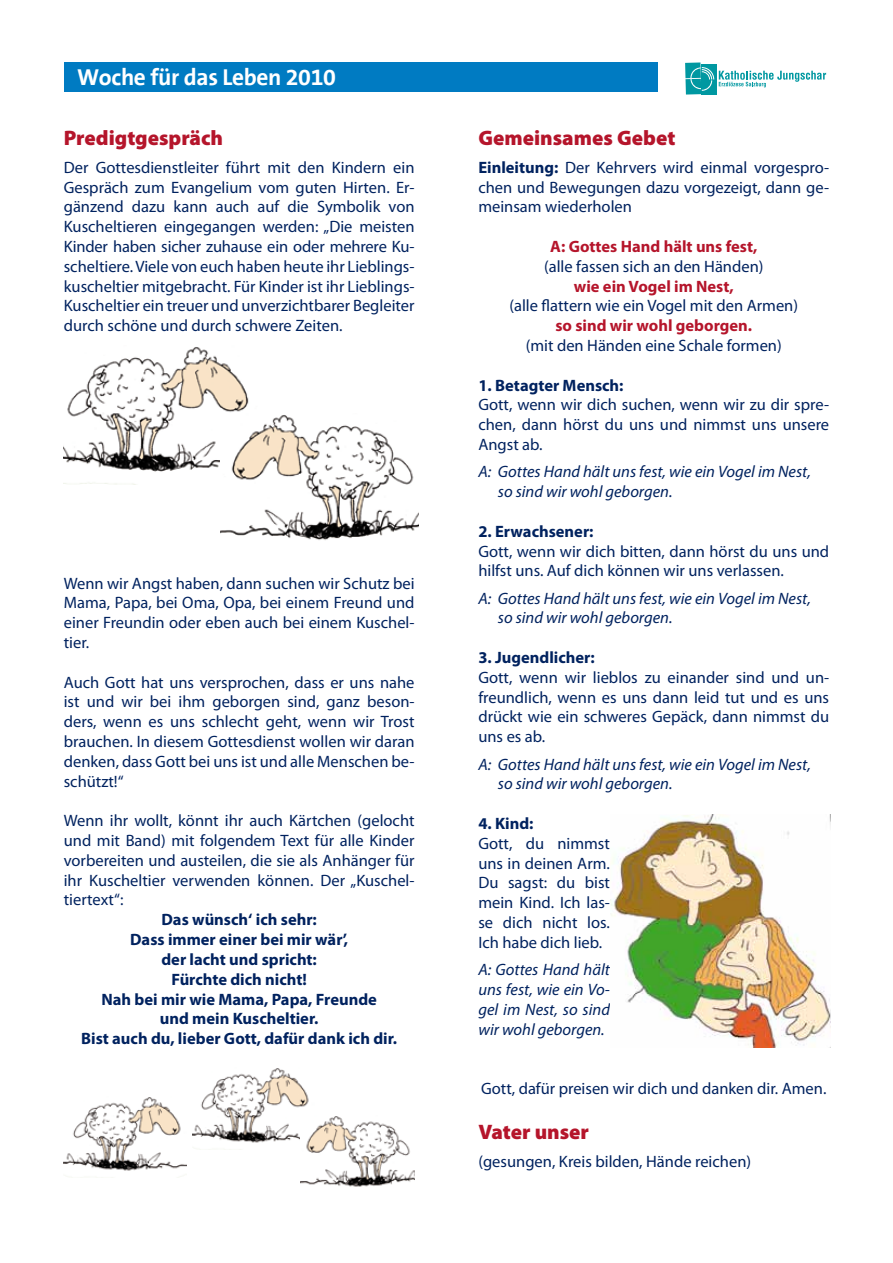
<style>
.page{position:relative;width:893px;height:1263px;background:#fff}
.page>*{position:absolute;margin:0;border:0;box-sizing:border-box;transform-origin:0 0}
.t1{font:700 23.4px "The Sans B7";letter-spacing:-.015em;color:#fff}
.t2{font:900 21px "Myriad Pro";color:#b5152b}
.t3{font:16.5px/19.8px "Myriad Pro";color:#00225f;text-align:justify}
.t4{font:italic 16.5px/19.8px "Myriad Pro";color:#00225f}
.t5{font:700 16.5px/19.8px "Myriad Pro";color:#00225f;text-align:center}
.t6{font:700 16.5px "Myriad Pro";color:#b5152b}
.s1{font-weight:700}
</style>
<div class="page">
<div style="left:64px;top:62px;width:594px;height:30px;background:#007bc2"></div>
<div style="left:685px;top:62px;width:16px;height:16px;background:#0098a1"></div>
<div style="left:685px;top:79px;width:16px;height:15px;background:#0098a1"></div>
<div style="left:702px;top:80px;width:15px;height:14px;background:#0098a1"></div>
<div style="left:702px;top:64px;width:15px;height:15px;background:#0098a1"></div>
<svg style="left:690px;top:67px;width:136px;height:24px"></svg>
<img style="left:64px;top:347px;width:185px;height:138px">
<img style="left:64px;top:1097px;width:122px;height:81px">
<img style="left:220px;top:414px;width:199px;height:126px">
<img style="left:192px;top:1068px;width:117px;height:75px">
<img style="left:301px;top:1115px;width:114px;height:72px">
<img style="left:610px;top:815px;width:220px;height:232px">
<h1 class="t1" style="left:77px;top:65px;width:260px">Woche für das Leben 2010</h1>
<p class="t2" style="left:64px;top:124px;width:161px">Predigtgespräch</p>
<p class="t3" style="left:64px;top:157px;width:352px">Der Gottesdienstleiter führt mit den Kindern ein Gespräch zum Evangelium vom guten Hirten. Er&shy;gänzend dazu kann auch auf die Symbolik von Kuscheltieren eingegangen werden: „Die meisten Kinder haben sicher zuhause ein oder mehrere Ku&shy;scheltiere. Viele von euch haben heute ihr Lieblings&shy;kuscheltier mitgebracht. Für Kinder ist ihr Lieblings-Kuscheltier ein treuer und unverzichtbarer Begleiter durch schöne und durch schwere Zeiten.</p>
<p class="t3" style="left:64px;top:573px;width:352px">Wenn wir Angst haben, dann suchen wir Schutz bei Mama, Papa, bei Oma, Opa, bei einem Freund und einer Freundin oder eben auch bei einem Kuschel&shy;tier.</p>
<p class="t3" style="left:64px;top:672px;width:352px">Auch Gott hat uns versprochen, dass er uns nahe ist und wir bei ihm geborgen sind, ganz beson&shy;ders, wenn es uns schlecht geht, wenn wir Trost brauchen. In diesem Gottesdienst wollen wir daran denken, dass Gott bei uns ist und alle Menschen be&shy;schützt!“</p>
<p class="t3" style="left:64px;top:810px;width:352px">Wenn ihr wollt, könnt ihr auch Kärtchen (gelocht und mit Band) mit folgendem Text für alle Kinder vorbereiten und austeilen, die sie als Anhänger für ihr Kuscheltier verwenden können. Der „Kuschel&shy;tiertext“:</p>
<p class="t5" style="left:81px;top:909px;width:317px">Das wünsch‘ ich sehr:<br>Dass immer einer bei mir wär’,<br>der lacht und spricht:<br>Fürchte dich nicht!<br>Nah bei mir wie Mama, Papa, Freunde<br>und mein Kuscheltier.<br>Bist auch du, lieber Gott, dafür dank ich dir.</p>
<p class="t2" style="left:478px;top:124px;width:199px">Gemeinsames Gebet</p>
<p class="t3" style="left:478px;top:157px;width:352px"><span class="s1">Einleitung:</span> Der Kehrvers wird einmal vorgespro&shy;chen und Bewegungen dazu vorgezeigt, dann ge&shy;meinsam wiederholen</p>
<p class="t6" style="left:550px;top:236px;width:209px">A: Gottes Hand hält uns fest,</p>
<p class="t3" style="left:544px;top:256px;width:221px">(alle fassen sich an den Händen)</p>
<p class="t6" style="left:574px;top:275px;width:161px">wie ein Vogel im Nest,</p>
<p class="t3" style="left:509px;top:296px;width:290px">(alle flattern wie ein Vogel mit den Armen)</p>
<p class="t6" style="left:555px;top:315px;width:198px">so sind wir wohl geborgen.</p>
<p class="t3" style="left:526px;top:335px;width:258px">(mit den Händen eine Schale formen)</p>
<p class="t5" style="left:478px;top:375px;width:147px">1. Betagter Mensch:</p>
<p class="t3" style="left:478px;top:395px;width:352px">Gott, wenn wir dich suchen, wenn wir zu dir spre&shy;chen, dann hörst du uns und nimmst uns unsere Angst ab.</p>
<p class="t4" style="left:498px;top:462px;width:315px;text-indent:-20px">A: Gottes Hand hält uns fest, wie ein Vogel im Nest, so sind wir wohl geborgen.</p>
<p class="t5" style="left:478px;top:521px;width:117px">2. Erwachsener:</p>
<p class="t3" style="left:478px;top:541px;width:352px">Gott, wenn wir dich bitten, dann hörst du uns und hilfst uns. Auf dich können wir uns verlassen.</p>
<p class="t4" style="left:498px;top:588px;width:315px;text-indent:-20px">A: Gottes Hand hält uns fest, wie ein Vogel im Nest, so sind wir wohl geborgen.</p>
<p class="t5" style="left:478px;top:647px;width:118px">3. Jugendlicher:</p>
<p class="t3" style="left:478px;top:667px;width:352px">Gott, wenn wir lieblos zu einander sind und un&shy;freundlich, wenn es uns dann leid tut und es uns drückt wie ein schweres Gepäck, dann nimmst du uns es ab.</p>
<p class="t4" style="left:498px;top:754px;width:315px;text-indent:-20px">A: Gottes Hand hält uns fest, wie ein Vogel im Nest, so sind wir wohl geborgen.</p>
<p class="t5" style="left:478px;top:813px;width:57px">4. Kind:</p>
<p class="t3" style="left:478px;top:833px;width:133px">Gott, du nimmst uns in deinen Arm.<br>Du sagst: du bist mein Kind. Ich las&shy;se dich nicht los.<br>Ich habe dich lieb.</p>
<p class="t4" style="left:478px;top:959px;width:133px;text-align:justify">A: Gottes Hand hält uns fest, wie ein Vo&shy;gel im Nest, so sind wir wohl geborgen.</p>
<p class="t3" style="left:481px;top:1078px;width:347px">Gott, dafür preisen wir dich und danken dir. Amen.</p>
<p class="t2" style="left:478px;top:1118px;width:112px">Vater unser</p>
<p class="t3" style="left:478px;top:1151px;width:274px">(gesungen, Kreis bilden, Hände reichen)</p>
</div>
